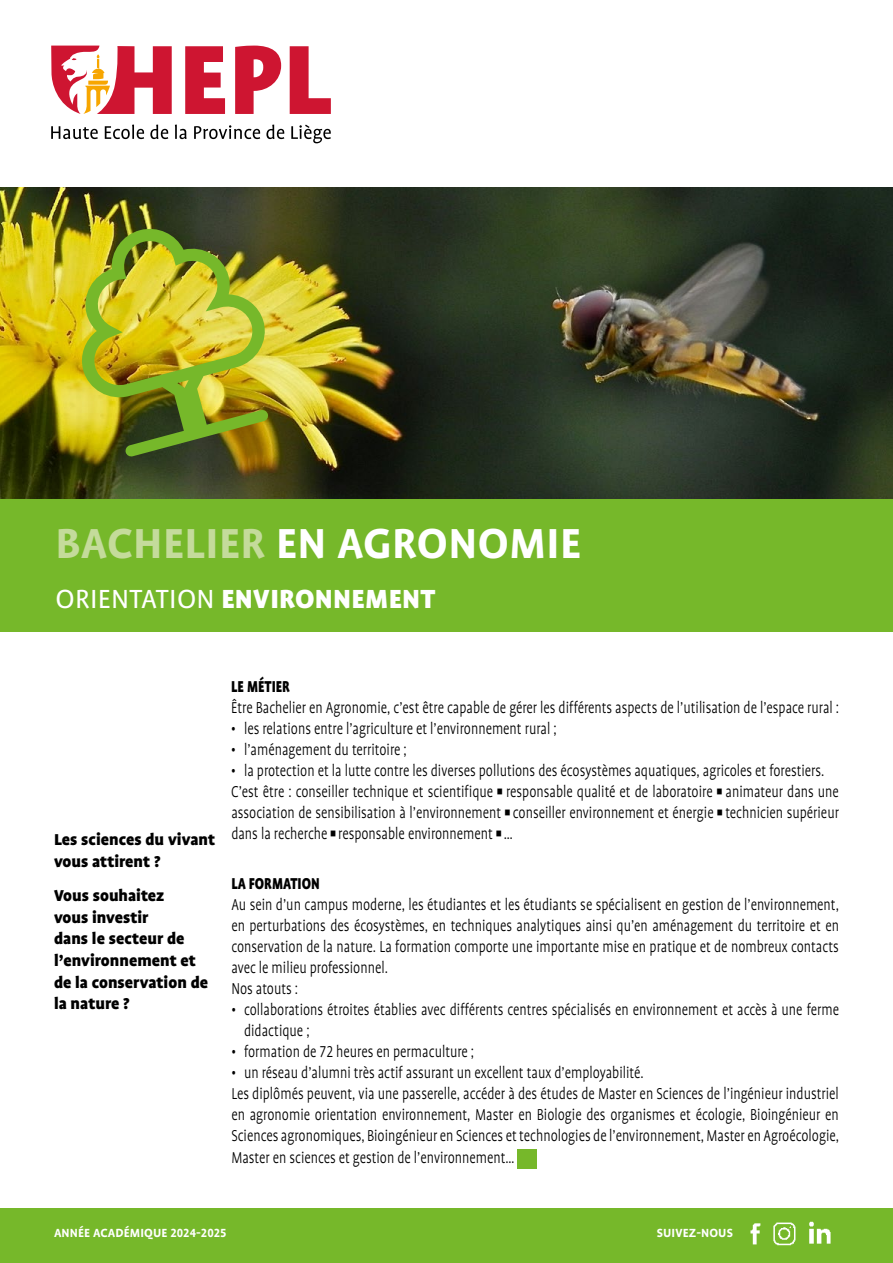
<style>
.page{position:relative;width:893px;height:1263px;background:#fff}
.page>*{position:absolute;margin:0;border:0;box-sizing:border-box;transform-origin:0 0}
.t1{font:700 48px "Profile OT";letter-spacing:.01em;color:#fff}
.t2{font:900 30px "Profile OT";letter-spacing:.01em;color:#fff}
.t3{font:300 18px/21px "Profile OT";color:#000;scale:.8 1}
.t4{font:900 18px/21.6px "Profile OT";color:#000}
.t5{font:900 18px "Profile OT";color:#000;scale:.8 1}
.t6{font:700 13.5px "Profile OT";letter-spacing:.01em;color:#fff}
.s1{color:#c4db9b}
.s2{font-weight:400}
.s3{font-family:"Profile Pro";font-weight:400}
</style>
<div class="page">
<svg style="left:51px;top:46px;width:280px;height:68px"></svg>
<svg style="left:51px;top:125px;width:280px;height:18px"></svg>
<div style="left:0;top:498px;width:893px;height:133px;background:#76b82a"></div>
<div style="left:0;top:1209px;width:893px;height:54px;background:#76b82a"></div>
<img style="left:0;top:187px;width:893px;height:311px">
<div style="left:518px;top:1149px;width:19px;height:19px;background:#76b82a"></div>
<img style="left:79px;top:225px;width:190px;height:232px">
<img style="left:750px;top:1222px;width:81px;height:24px">
<h1 class="t1" style="left:56px;top:517px;width:527px"><span class="s1">BACHELIER</span> EN AGRONOMIE</h1>
<h2 class="t2" style="left:55px;top:582px;width:382px"><span class="s2">ORIENTATION</span> ENVIRONNEMENT</h2>
<p class="t4" style="left:54px;top:829px;width:163px">Les sciences du vivant vous attirent ?</p>
<p class="t4" style="left:54px;top:885px;width:156px">Vous souhaitez<br>vous investir<br>dans le secteur de l’environnement et de la conservation de la nature ?</p>
<p class="t5" style="left:231px;top:676px;width:75px">LE MÉTIER</p>
<p class="t3" style="left:231px;top:697px;width:761px">Être Bachelier en Agronomie, c’est être capable de gérer les différents aspects de l’utilisation de l’espace rural :</p>
<p class="t3" style="left:231px;top:718px;width:408px">• les relations entre l’agriculture et l’environnement rural ;</p>
<p class="t3" style="left:231px;top:739px;width:221px">• l’aménagement du territoire ;</p>
<p class="t3" style="left:231px;top:760px;width:761px">• la protection et la lutte contre les diverses pollutions des écosystèmes aquatiques, agricoles et forestiers.<br>C’est être : conseiller technique et scientifique <span class="s3">▪</span> responsable qualité et de laboratoire <span class="s3">▪</span> animateur dans une association de sensibilisation à l’environnement <span class="s3">▪</span> conseiller environnement et énergie <span class="s3">▪</span> technicien supérieur dans la recherche <span class="s3">▪</span> responsable environnement <span class="s3">▪</span> …</p>
<p class="t5" style="left:231px;top:874px;width:112px">LA FORMATION</p>
<p class="t3" style="left:231px;top:895px;width:761px">Au sein d’un campus moderne, les étudiantes et les étudiants se spécialisent en gestion de l’environnement, en perturbations des écosystèmes, en techniques analytiques ainsi qu’en aménagement du territoire et en conservation de la nature. La formation comporte une importante mise en pratique et de nombreux contacts avec le milieu professionnel.<br>Nos atouts :</p>
<p class="t3" style="left:244px;top:1000px;width:745px;text-indent:-13px">• collaborations étroites établies avec différents centres spécialisés en environnement et accès à une ferme didactique ;</p>
<p class="t3" style="left:231px;top:1042px;width:305px">• formation de 72 heures en permaculture ;</p>
<p class="t3" style="left:231px;top:1063px;width:761px">• un réseau d’alumni très actif assurant un excellent taux d’employabilité.<br>Les diplômés peuvent, via une passerelle, accéder à des études de Master en Sciences de l’ingénieur industriel en agronomie orientation environnement, Master en Biologie des organismes et écologie, Bioingénieur en Sciences agronomiques, Bioingénieur en Sciences et technologies de l’environnement, Master en Agroécologie, Master en sciences et gestion de l’environnement…</p>
<p class="t6" style="left:54px;top:1225px;width:174px">ANNÉE ACADÉMIQUE 2024-2025</p>
<p class="t6" style="left:657px;top:1225px;width:78px">SUIVEZ-NOUS</p>
</div>
